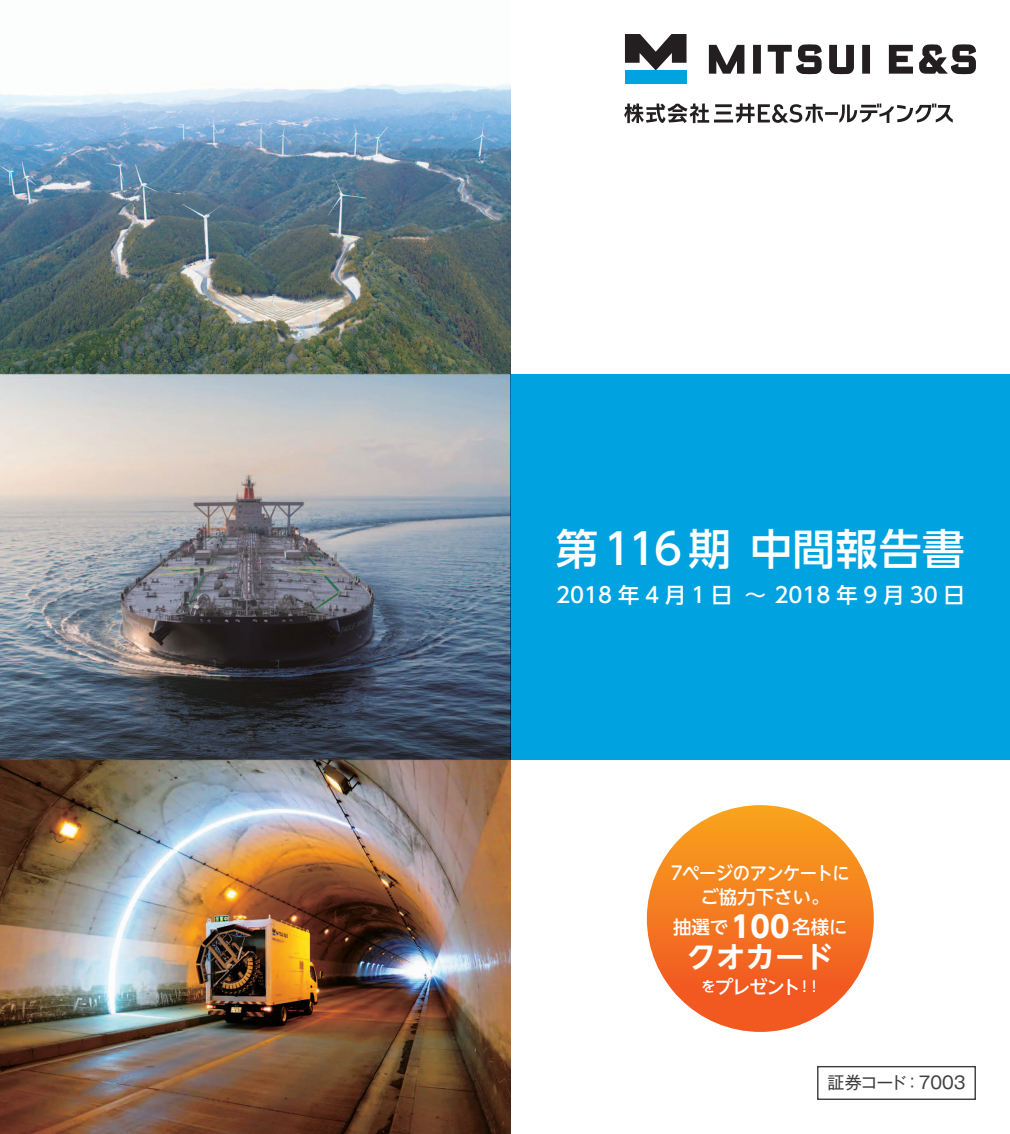
<style>
.page{position:relative;width:1010px;height:1134px;background:#fff}
.page>*{position:absolute;margin:0;border:0;box-sizing:border-box;transform-origin:0 0}
.t1{font:500 42.6px "UD Shin Go NT Pr 6";letter-spacing:.015em;color:#fff}
.t2{font:700 29.4px "UD Shin Go NT Pr 6 De";color:#fff}
.t3{font:500 21.2px "UD Shin Go NT Pr 6";letter-spacing:.255em;color:#fff}
.t4{font:500 18.4px/24px "UD Shin Go NT Pr 6";letter-spacing:-.02em;color:#fff;text-align:center;scale:.94 1}
.t5{font:500 18.4px "UD Shin Go NT Pr 6";letter-spacing:-.02em;color:#fff}
.t6{font:17px "Gothic MB101 Pr 6";color:#3e3e3f}
.s1{font-weight:700;font-size:29.4px}
.s2{font-size:14.8px}
</style>
<div class="page">
<img style="left:0;top:83px;width:510px;height:1051px">
<div style="left:816px;top:1066px;width:159px;height:34px;border:1px solid #3e3e3f"></div>
<div style="left:510px;top:374px;width:499px;height:386px;background:#00a2df"></div>
<div style="left:646px;top:805px;width:227px;height:227px;background:linear-gradient(to bottom,#f8a41f,#f04f24);border-radius:113px"></div>
<svg style="left:624px;top:103px;width:328px;height:20px"></svg>
<svg style="left:625px;top:34px;width:61px;height:36px"></svg>
<div style="left:624px;top:70px;width:62px;height:14px;background:#00a2df"></div>
<svg style="left:708px;top:44px;width:267px;height:30px"></svg>
<h1 class="t1" style="left:555px;top:514px;width:410px">第116期 中間報告書</h1>
<p class="t3" style="left:556px;top:577px;width:410px">2018年4月1日〜 2018年9月30日</p>
<p class="t4" style="left:671px;top:861px;width:191px">7ページのアンケートにご協力下さい。</p>
<p class="t5" style="left:672px;top:912px;width:176px">抽選で<span class="s1">100</span>名様に</p>
<h2 class="t2" style="left:686px;top:933px;width:149px">クオカード</h2>
<p class="t5" style="left:701px;top:972px;width:122px"><span class="s2">を</span>プレゼント<span class="s2">！！</span></p>
<p class="t6" style="left:827px;top:1069px;width:139px">証券コード：7003</p>
</div>
